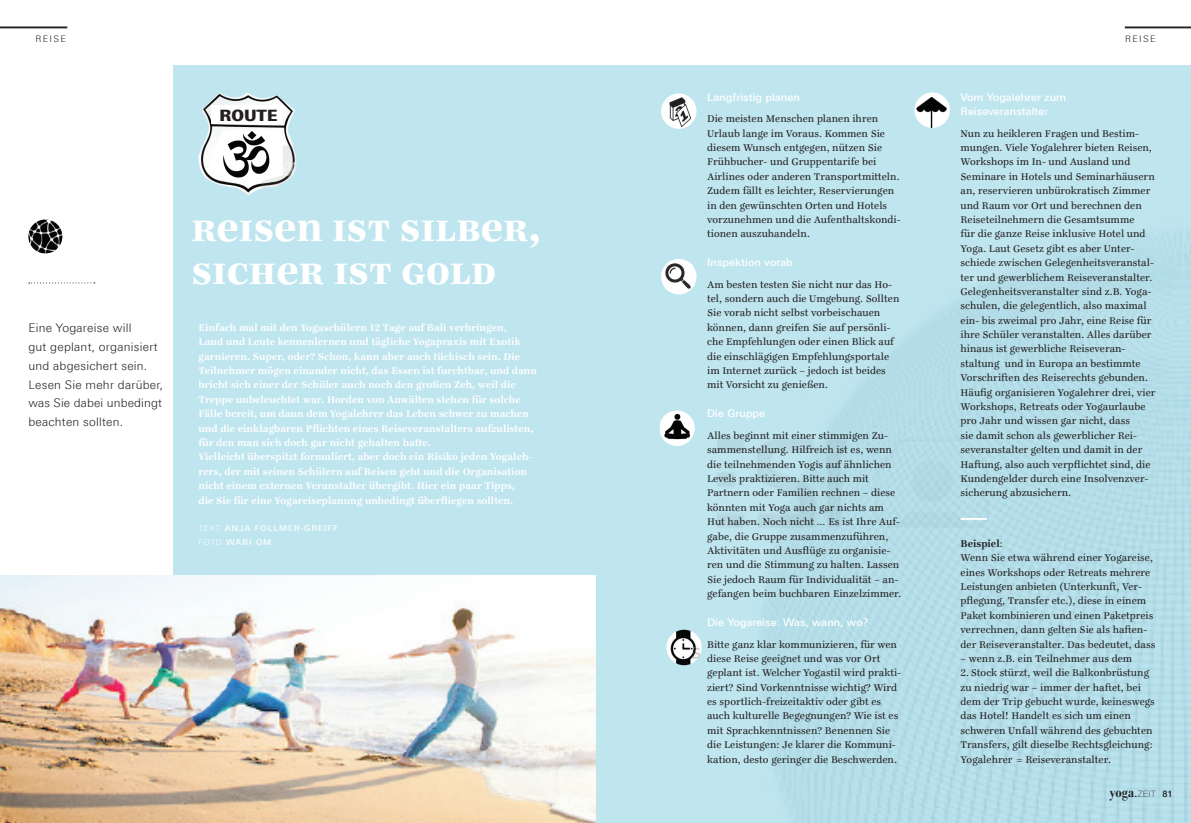
<style>
.page{position:relative;width:1191px;height:823px;background:#fff}
.page>*{position:absolute;margin:0;border:0;box-sizing:border-box;transform-origin:0 0}
.t1{font:800 40px/42.5px "Ingeborg";color:#fff}
.t2{font:700 condensed 16.25px "Bodoni Std";color:#231f20}
.t3{font:900 15.62px "Linotype Univers 830";color:#231f20}
.t4{font:300 11.88px/18.8px "Linotype Univers 330";letter-spacing:.02em;color:#231f20}
.t5{font:10.62px/14.4px "Ingeborg";letter-spacing:.005em;color:#231f20}
.t6{font:700 10.62px/14.4px "Ingeborg";letter-spacing:.005em;color:#fff}
.t7{font:500 10.62px/14.4px "Linotype Univers 530";letter-spacing:.005em;color:#fff}
.t8{font:300 9.12px "Linotype Univers 330";letter-spacing:.15em;color:#231f20}
.t9{font:300 9px "Linotype Univers 330";letter-spacing:.15em;color:#231f20}
.t10{font:500 8.12px/14.4px "Linotype Univers 530";letter-spacing:.12em;color:#fff}
.s1{font-family:"Linotype Univers 330";font-weight:300}
.s2{font-family:"Linotype Univers 430";font-weight:400;font-size:10px}
.s3{font-weight:700}
.s4{font-size:11.25px}
.s5{font-family:"Helvetica Neue LT Std";font-weight:100;font-stretch:normal;font-size:8.75px}
.s6{font-family:"Helvetica Neue LT Std";font-weight:500;font-stretch:normal;font-size:9px}
</style>
<div class="page">
<div style="left:174px;top:66px;width:1017px;height:756px;background:#bfe5ef"></div>
<img style="left:718px;top:232px;width:473px;height:590px">
<svg style="left:29px;top:282px;width:66px;height:1px"></svg>
<hr style="left:1124px;top:26px;width:67px;height:2px;background:#231f20">
<hr style="left:0;top:26px;width:67px;height:2px;background:#231f20">
<img style="left:198px;top:92px;width:98px;height:103px">
<div style="left:211px;top:105px;width:70px;height:19px;background:#fff"></div>
<svg style="left:207px;top:130px;width:76px;height:53px"></svg>
<img style="left:218px;top:130px;width:55px;height:49px">
<img style="left:914px;top:92px;width:36px;height:36px;border-radius:18px">
<img style="left:666px;top:629px;width:36px;height:35px;border-radius:18px">
<div style="left:661px;top:259px;width:35px;height:35px;background:#fff;border-radius:50%"></div>
<img style="left:663px;top:261px;width:29px;height:29px">
<img style="left:661px;top:93px;width:35px;height:36px;border-radius:18px">
<img style="left:660px;top:410px;width:34px;height:36px">
<img style="left:28px;top:219px;width:34px;height:34px;border-radius:17px">
<hr style="left:960px;top:517px;width:27px;height:2px;background:#fff">
<img style="left:0;top:575px;width:595px;height:247px">
<p class="t8" style="left:35px;top:33px;width:32px">REISE</p>
<p class="t9" style="left:1125px;top:33px;width:32px">REISE</p>
<h3 class="t3" style="left:219px;top:105px;width:60px">ROUTE</h3>
<h1 class="t1" style="left:191px;top:207px;width:351px">Reisen ist Silber, sicher ist Gold</h1>
<p class="t4" style="left:28px;top:318px;width:136px">Eine Yogareise will<br>gut geplant, organisiert und abgesichert sein.<br>Lesen Sie mehr darüber, was Sie dabei unbedingt beachten sollten.</p>
<p class="t6" style="left:198px;top:320px;width:340px">Einfach mal mit den Yogaschülern 12 Tage auf Bali verbringen,<br>Land und Leute kennenlernen und tägliche Yogapraxis mit Exotik garnieren. Super, oder? Schon, kann aber auch tückisch sein. Die Teilnehmer mögen einander nicht, das Essen ist furchtbar, und dann bricht sich einer der Schüler auch noch den großen Zeh, weil die Treppe unbeleuchtet war. Horden von Anwälten stehen für solche Fälle bereit, um dann dem Yogalehrer das Leben schwer zu machen und die einklagbaren Pflichten eines Reiseveranstalters aufzulisten, für den man sich doch gar nicht gehalten hatte.<br>Vielleicht überspitzt formuliert, aber doch ein Risiko jeden Yogaleh&shy;rers, der mit seinen Schülern auf Reisen geht und die Organisation nicht einem externen Veranstalter übergibt. Hier ein paar Tipps,<br>die Sie für eine Yogareiseplanung unbedingt überfliegen sollten.</p>
<p class="t10" style="left:198px;top:520px;width:135px"><span class="s1">TEXT</span> Anja Follmer-Greiff<br><span class="s1">FOTO</span> WARI OM</p>
<p class="t7" style="left:707px;top:90px;width:94px">Langfristig planen</p>
<p class="t5" style="left:707px;top:111px;width:195px">Die meisten Menschen planen ihren Urlaub lange im Voraus. Kommen Sie diesem Wunsch entgegen, nützen Sie Frühbucher- und Gruppentarife bei Airlines oder anderen Transportmitteln.<br>Zudem fällt es leichter, Reservierungen in den gewünschten Orten und Hotels vorzunehmen und die Aufenthaltskondi&shy;tionen auszuhandeln.</p>
<p class="t7" style="left:707px;top:255px;width:87px">I nspektion vorab</p>
<p class="t5" style="left:707px;top:277px;width:194px">Am besten testen Sie nicht nur das Ho&shy;tel, sondern auch die Umgebung. Sollten Sie vorab nicht selbst vorbeischauen können, dann greifen Sie auf persönli&shy;che Empfehlungen oder einen Blick auf die einschlägigen Empfehlungsportale im Internet zurück – jedoch ist beides mit Vorsicht zu genießen.</p>
<p class="t7" style="left:707px;top:406px;width:59px">Die Gruppe</p>
<p class="t5" style="left:707px;top:428px;width:196px">Alles beginnt mit einer stimmigen Zu&shy;sammenstellung. Hilfreich ist es, wenn die teilnehmenden Yogis auf ähnlichen Levels praktizieren. Bitte auch mit Partnern oder Familien rechnen – diese könnten mit Yoga auch gar nichts am Hut haben. Noch nicht … Es ist Ihre Auf&shy;gabe, die Gruppe zusammenzuführen, Aktivitäten und Ausflüge zu organisie&shy;ren und die Stimmung zu halten. Lassen Sie jedoch Raum für Individualität – an&shy;gefangen beim buchbaren Einzelzimmer.</p>
<p class="t7" style="left:707px;top:614px;width:163px">Die Yogareise: Was, wann, wo?</p>
<p class="t5" style="left:707px;top:636px;width:195px">Bitte ganz klar kommunizieren, für wen diese Reise geeignet und was vor Ort geplant ist. Welcher Yogastil wird prakti&shy;ziert? Sind Vorkenntnisse wichtig? Wird es sportlich-freizeitaktiv oder gibt es auch kulturelle Begegnungen? Wie ist es mit Sprachkenntnissen? Benennen Sie die Leistungen: Je klarer die Kommuni&shy;kation, desto geringer die Beschwerden.</p>
<p class="t7" style="left:960px;top:90px;width:107px">Vom Yogalehrer zum<br>Reiseveranstalte<span class="s2">r</span></p>
<p class="t5" style="left:960px;top:126px;width:196px">Nun zu heikleren Fragen und Bestim&shy;mungen. Viele Yogalehrer bieten Reisen, Workshops im In- und Ausland und Seminare in Hotels und Seminarhäusern an, reservieren unbürokratisch Zimmer und Raum vor Ort und berechnen den Reiseteilnehmern die Gesamtsumme<br>für die ganze Reise inklusive Hotel und Yoga. Laut Gesetz gibt es aber Unter&shy;schiede zwischen Gelegenheitsveranstal&shy;ter und gewerblichem Reiseveranstalter.<br>Gelegenheitsveranstalter sind z.B. Yoga&shy;schulen, die gelegentlich, also maximal ein- bis zweimal pro Jahr, eine Reise für ihre Schüler veranstalten. Alles darüber hinaus ist gewerbliche Reiseveran&shy;staltung und in Europa an bestimmte Vorschriften des Reiserechts gebunden.<br>Häufig organisieren Yogalehrer drei, vier Workshops, Retreats oder Yogaurlaube pro Jahr und wissen gar nicht, dass<br>sie damit schon als gewerblicher Rei&shy;severanstalter gelten und damit in der Haftung, also auch verpflichtet sind, die Kundengelder durch eine Insolvenzver&shy;sicherung abzusichern.</p>
<p class="t5" style="left:960px;top:535px;width:196px"><span class="s3">Beispiel</span>:<br>Wenn Sie etwa während einer Yogareise, eines Workshops oder Retreats mehrere Leistungen anbieten (Unterkunft, Ver&shy;pflegung, Transfer etc.), diese in einem Paket kombinieren und einen Paketpreis verrechnen, dann gelten Sie als haften&shy;der Reiseveranstalter. Das bedeutet, dass</p>
<p class="t5" style="left:960px;top:650px;width:196px">– wenn z.B. ein Teilnehmer aus dem 2.Stock stürzt, weil die Balkonbrüstung zu niedrig war – immer der haftet, bei dem der Trip gebucht wurde, keineswegs das Hotel! Handelt es sich um einen schweren Unfall während des gebuchten Transfers, gilt dieselbe Rechtsgleichung:<br>Yogalehrer = Reiseveranstalter.</p>
<h2 class="t2" style="left:1109px;top:782px;width:65px">yoga<span class="s4">.</span><span class="s5">ZEIT</span> <span class="s6">81</span></h2>
</div>
